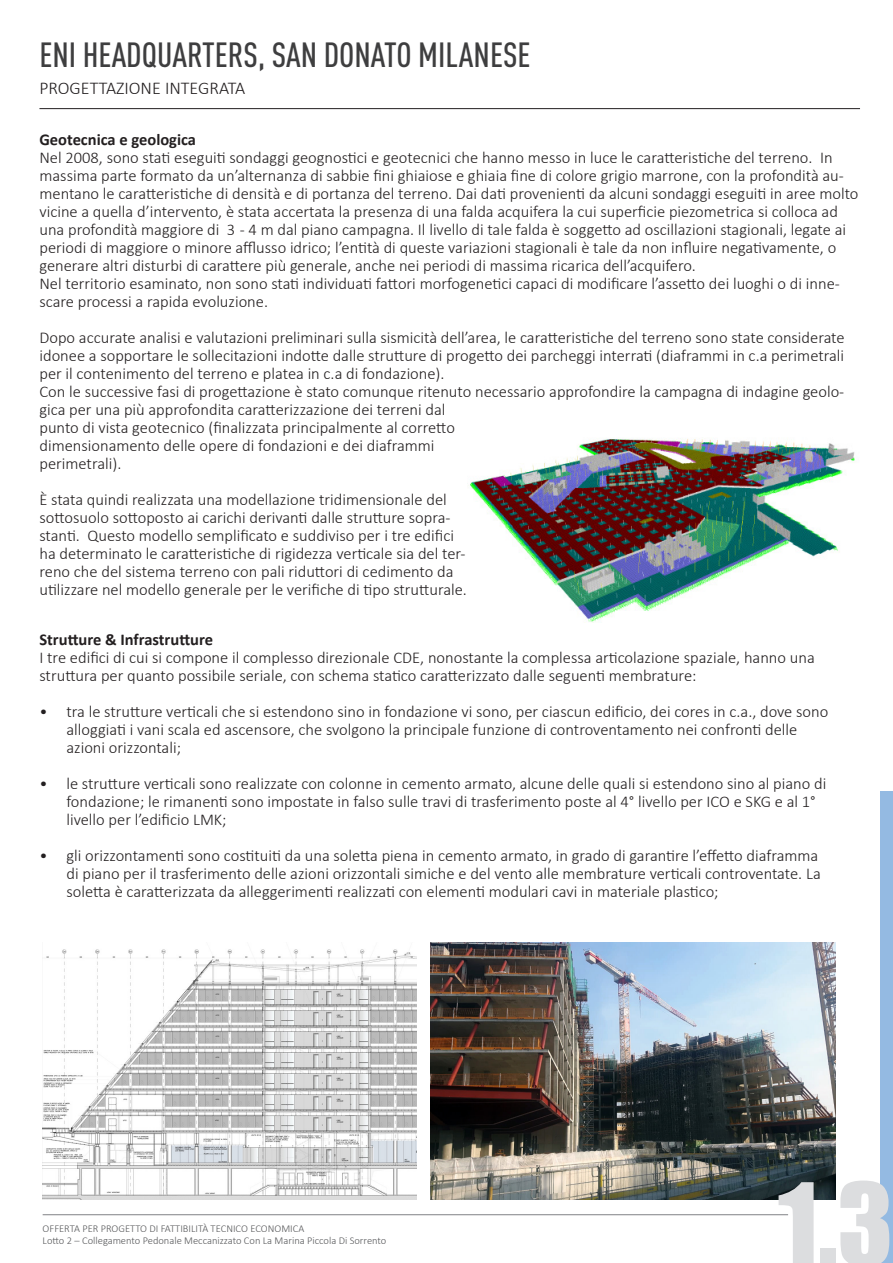
<style>
.page{position:relative;width:893px;height:1263px;background:#fff}
.page>*{position:absolute;margin:0;border:0;box-sizing:border-box;transform-origin:0 0}
.t1{font:105px "Impact";color:#dcdddf}
.t2{font:500 34.5px "DIN Cond";color:#3e3e3f}
.t3{font:300 18px "Calibri";color:#231f20}
.t4{font:300 16.5px/18px "Calibri";color:#231f20}
.t5{font:700 16.5px "Calibri";color:#231f20}
.t6{font:300 10.5px "Calibri";color:#57585a}
</style>
<div class="page">
<hr style="left:39px;top:108px;width:821px;height:1px;background:#231f20">
<img style="left:430px;top:942px;width:405px;height:257px">
<img style="left:470px;top:438px;width:385px;height:184px">
<img style="left:43px;top:949px;width:373px;height:250px">
<div style="left:880px;top:792px;width:13px;height:471px;background:#94bae2"></div>
<hr style="left:43px;top:1214px;width:745px;height:1px;background:#808285">
<p class="t2" style="left:39px;top:34px;width:493px">ENI HEADQUARTERS, SAN DONATO MILANESE</p>
<p class="t3" style="left:39px;top:77px;width:207px">PROGETTAZIONE INTEGRATA</p>
<p class="t5" style="left:39px;top:129px;width:158px">Geotecnica e geologica</p>
<p class="t4" style="left:39px;top:148px;width:821px">Nel 2008, sono stati eseguiti sondaggi geognostici e geotecnici che hanno messo in luce le caratteristiche del terreno. In massima parte formato da un’alternanza di sabbie fini ghiaiose e ghiaia fine di colore grigio marrone, con la profondità au&shy;mentano le caratteristiche di densità e di portanza del terreno. Dai dati provenienti da alcuni sondaggi eseguiti in aree molto vicine a quella d’intervento, è stata accertata la presenza di una falda acquifera la cui superficie piezometrica si colloca ad una profondità maggiore di 3 - 4 m dal piano campagna. Il livello di tale falda è soggetto ad oscillazioni stagionali, legate ai periodi di maggiore o minore afflusso idrico; l’entità di queste variazioni stagionali è tale da non influire negativamente, o generare altri disturbi di carattere più generale, anche nei periodi di massima ricarica dell’acquifero.</p>
<p class="t4" style="left:39px;top:274px;width:802px">Nel territorio esaminato, non sono stati individuati fattori morfogenetici capaci di modificare l’assetto dei luoghi o di inne&shy;scare processi a rapida evoluzione.</p>
<p class="t4" style="left:39px;top:328px;width:807px">Dopo accurate analisi e valutazioni preliminari sulla sismicità dell’area, le caratteristiche del terreno sono state considerate idonee a sopportare le sollecitazioni indotte dalle strutture di progetto dei parcheggi interrati (diaframmi in c.a perimetrali per il contenimento del terreno e platea in c.a di fondazione).<br>Con le successive fasi di progettazione è stato comunque ritenuto necessario approfondire la campagna di indagine geolo&shy;gica per una più approfondita caratterizzazione dei terreni dal<br>punto di vista geotecnico (finalizzata principalmente al corretto<br>dimensionamento delle opere di fondazioni e dei diaframmi<br>perimetrali).</p>
<p class="t4" style="left:39px;top:490px;width:429px">È stata quindi realizzata una modellazione tridimensionale del sottosuolo sottoposto ai carichi derivanti dalle strutture sopra&shy;stanti. Questo modello semplificato e suddiviso per i tre edifici ha determinato le caratteristiche di rigidezza verticale sia del ter&shy;reno che del sistema terreno con pali riduttori di cedimento da utilizzare nel modello generale per le verifiche di tipo strutturale.</p>
<p class="t5" style="left:39px;top:628px;width:175px">Strutture &amp; Infrastrutture</p>
<p class="t4" style="left:39px;top:648px;width:777px">I tre edifici di cui si compone il complesso direzionale CDE, nonostante la complessa articolazione spaziale, hanno una struttura per quanto possibile seriale, con schema statico caratterizzato dalle seguenti membrature:</p>
<p class="t4" style="left:66px;top:702px;width:763px;text-indent:-27px">• tra le strutture verticali che si estendono sino in fondazione vi sono, per ciascun edificio, dei cores in c.a., dove sono alloggiati i vani scala ed ascensore, che svolgono la principale funzione di controventamento nei confronti delle azioni orizzontali;</p>
<p class="t4" style="left:66px;top:774px;width:761px;text-indent:-27px">• le strutture verticali sono realizzate con colonne in cemento armato, alcune delle quali si estendono sino al piano di fondazione; le rimanenti sono impostate in falso sulle travi di trasferimento poste al 4° livello per ICO e SKG e al 1° livello per l’edificio LMK;</p>
<p class="t4" style="left:66px;top:846px;width:756px;text-indent:-27px">• gli orizzontamenti sono costituiti da una soletta piena in cemento armato, in grado di garantire l’effetto diaframma di piano per il trasferimento delle azioni orizzontali simiche e del vento alle membrature verticali controventate. La soletta è caratterizzata da alleggerimenti realizzati con elementi modulari cavi in materiale plastico;</p>
<p class="t6" style="left:43px;top:1221px;width:263px">OFFERTA PER PROGETTO DI FATTIBILITÀ TECNICO ECONOMICA</p>
<p class="t6" style="left:43px;top:1234px;width:345px">Lotto 2 – Collegamento Pedonale Meccanizzato Con La Marina Piccola Di Sorrento</p>
<p class="t1" style="left:778px;top:1142px;width:117px">1.3</p>
</div>
